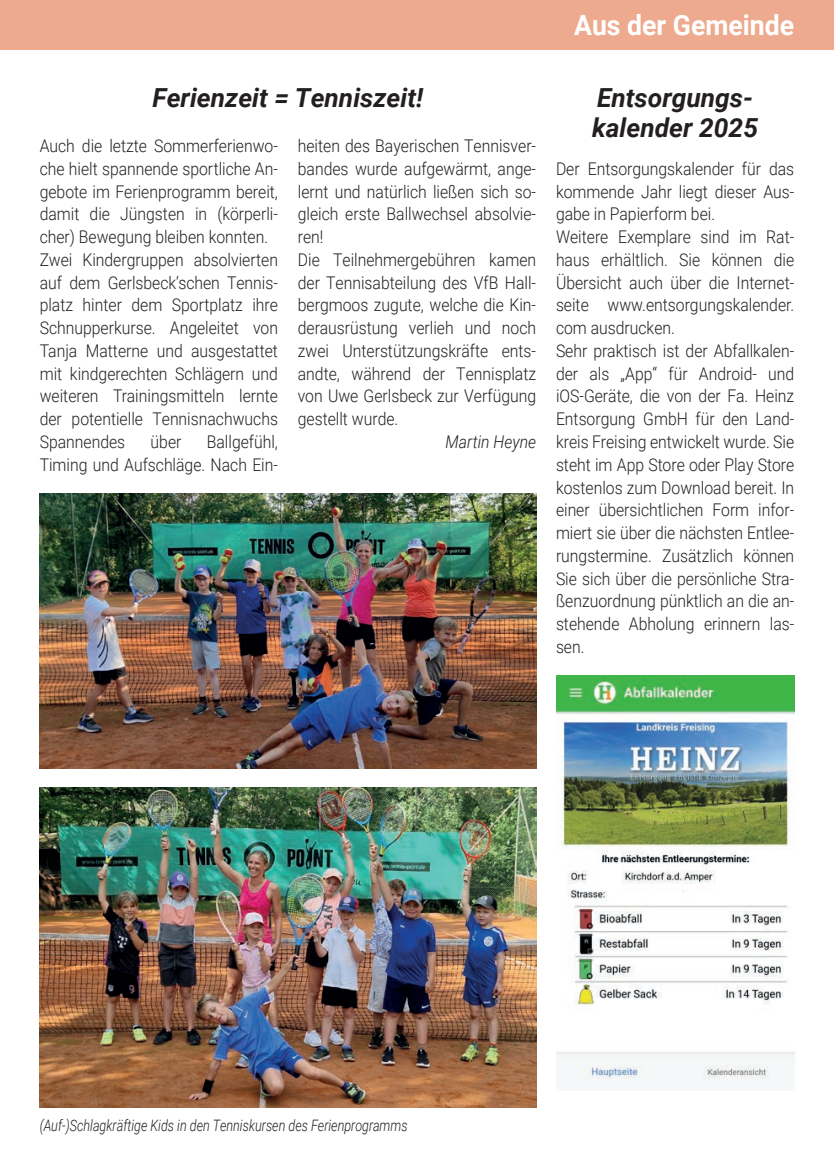
<style>
.page{position:relative;width:834px;height:1166px;background:#fff}
.page>*{position:absolute;margin:0;border:0;box-sizing:border-box;transform-origin:0 0}
.t1{font:700 28px "Roboto";color:#fff;scale:.95 1}
.t2{font:italic 700 26.25px/29.8px "Roboto";color:#231f20}
.t3{font:300 17.5px/22.8px "Roboto";color:#231f20;scale:.9 1}
.t4{font:italic 300 17.5px "Roboto";color:#231f20;scale:.9 1}
.t5{font:italic 300 15.75px "Roboto";color:#231f20;scale:.8 1}
</style>
<div class="page">
<div style="left:0;top:0;width:833px;height:50px;background:#edaa8f"></div>
<img style="left:556px;top:675px;width:238px;height:406px">
<img style="left:40px;top:493px;width:496px;height:275px">
<img style="left:40px;top:788px;width:496px;height:320px">
<h1 class="t1" style="left:574px;top:6px;width:233px">Aus der Gemeinde</h1>
<h1 class="t1" style="left:584px;top:6px;width:222px">Aus dem Rathaus</h1>
<h2 class="t2" style="left:153px;top:82px;width:272px">Ferienzeit = Tenniszeit!</h2>
<p class="t3" style="left:40px;top:134px;width:266px">Auch die letzte Sommerferienwo&shy;che hielt spannende sportliche An&shy;gebote im Ferienprogramm bereit, damit die Jüngsten in (körperli&shy;cher) Bewegung bleiben konnten.<br>Zwei Kindergruppen absolvierten auf dem Gerlsbeck‘schen Tennis&shy;platz hinter dem Sportplatz ihre<br>Schnupperkurse. Angeleitet von<br>Tanja Matterne und ausgestattet mit kindgerechten Schlägern und weiteren Trainingsmitteln lernte der potentielle Tennisnachwuchs<br>Spannendes</p>
<p class="t3" style="left:298px;top:134px;width:266px">heiten des Bayerischen Tennisver&shy;bandes wurde aufgewärmt, ange&shy;lernt und natürlich ließen sich so&shy;gleich erste Ballwechsel absolvie&shy;ren!<br>Die Teilnehmergebühren kamen der Tennisabteilung des VfB Hall&shy;bergmoos zugute, welche die Kin&shy;derausrüstung verlieh und noch zwei Unterstützungskräfte ents&shy;andte, während der Tennisplatz von Uwe Gerlsbeck zur Verfügung gestellt wurde.</p>
<p class="t4" style="left:445px;top:429px;width:102px">Martin Heyne</p>
<p class="t3" style="left:40px;top:430px;width:266px;text-align:right">Ballgefühl,<br>Timing und Aufschläge. Nach Ein-</p>
<p class="t3" style="left:151px;top:430px;width:36px">über</p>
<h2 class="t2" style="left:592px;top:82px;width:167px">Entsorgungs&shy;kalender 2025</h2>
<p class="t3" style="left:556px;top:157px;width:266px">Der Entsorgungskalender für das kommende Jahr liegt dieser Aus&shy;gabe in Papierform bei.<br>Weitere Exemplare sind im Rat&shy;haus erhältlich. Sie können die<br>Übersicht auch über die Internet&shy;seite www.entsorgungskalender. com ausdrucken.<br>Sehr praktisch ist der Abfallkalen&shy;der als „App“ für Android- und iOS-Geräte, die von der Fa. Heinz<br>Entsorgung GmbH für den Land&shy;kreis Freising entwickelt wurde. Sie steht im App Store oder Play Store kostenlos zum Download bereit. In einer übersichtlichen Form infor&shy;miert sie über die nächsten Entlee&shy;rungstermine. Zusätzlich können<br>Sie sich über die persönliche Stra&shy;ßenzuordnung pünktlich an die an&shy;stehende Abholung erinnern las&shy;sen.</p>
<p class="t5" style="left:40px;top:1114px;width:461px">(Auf-)Schlagkräftige Kids in den Tenniskursen des Ferienprogramms</p>
</div>
